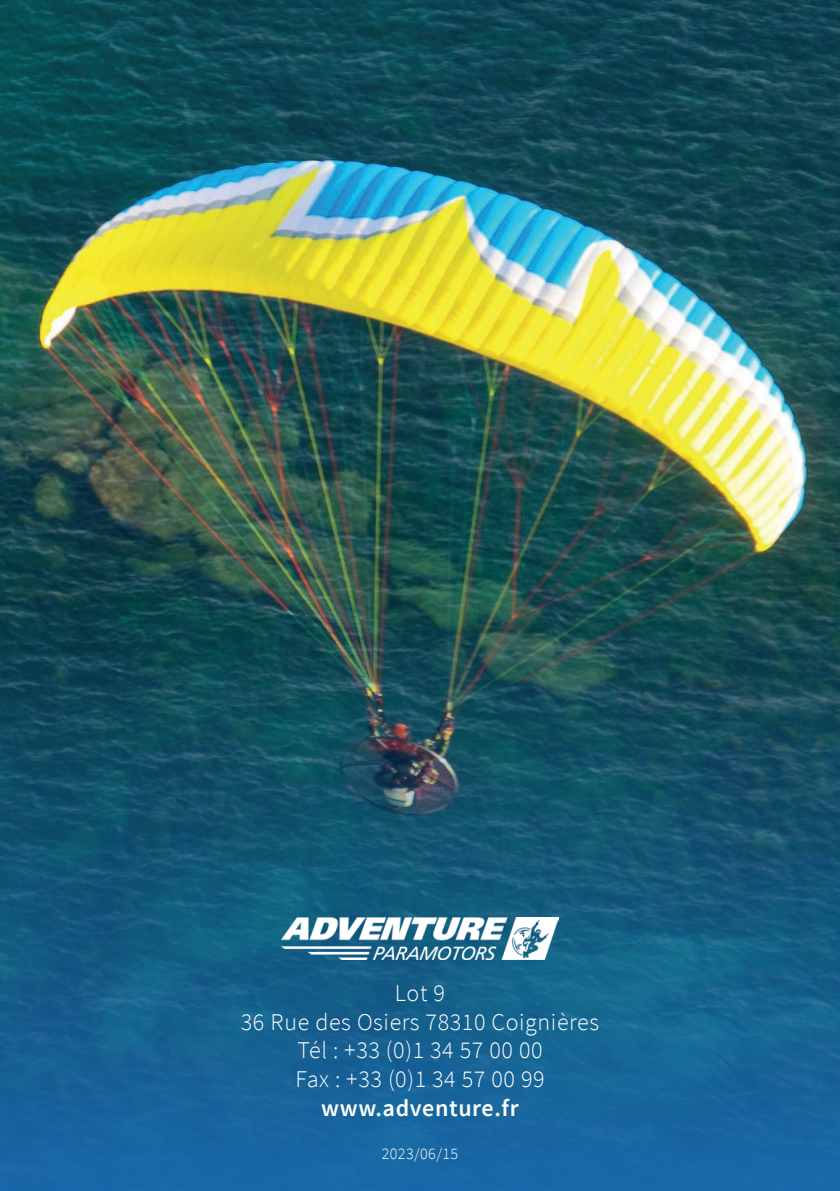
<style>
.page{position:relative;width:840px;height:1191px;background:#fff}
.page>*{position:absolute;margin:0;border:0;box-sizing:border-box;transform-origin:0 0}
.t1{font:300 24px/28.8px "Source Sans Pro";letter-spacing:.025em;color:#fff;text-align:center}
.t2{font:600 24px "Source Sans Pro";letter-spacing:.025em;color:#fff}
.t3{font:300 16px "Source Sans Pro";letter-spacing:.025em;color:#fff}
</style>
<div class="page">
<img style="left:0;top:0;width:839px;height:595px">
<svg style="left:0;top:595px;width:839px;height:596px;background:#165979"></svg>
<img style="left:281px;top:917px;width:277px;height:43px">
<p class="t1" style="left:241px;top:978px;width:359px">Lot 9<br>36 Rue des Osiers 78310 Coignières<br>Tél : +33 (0)1 34 57 00 00<br>Fax : +33 (0)1 34 57 00 99</p>
<p class="t2" style="left:321px;top:1092px;width:199px">www.adventure.fr</p>
<p class="t3" style="left:381px;top:1144px;width:78px">2023/06/15</p>
</div>
